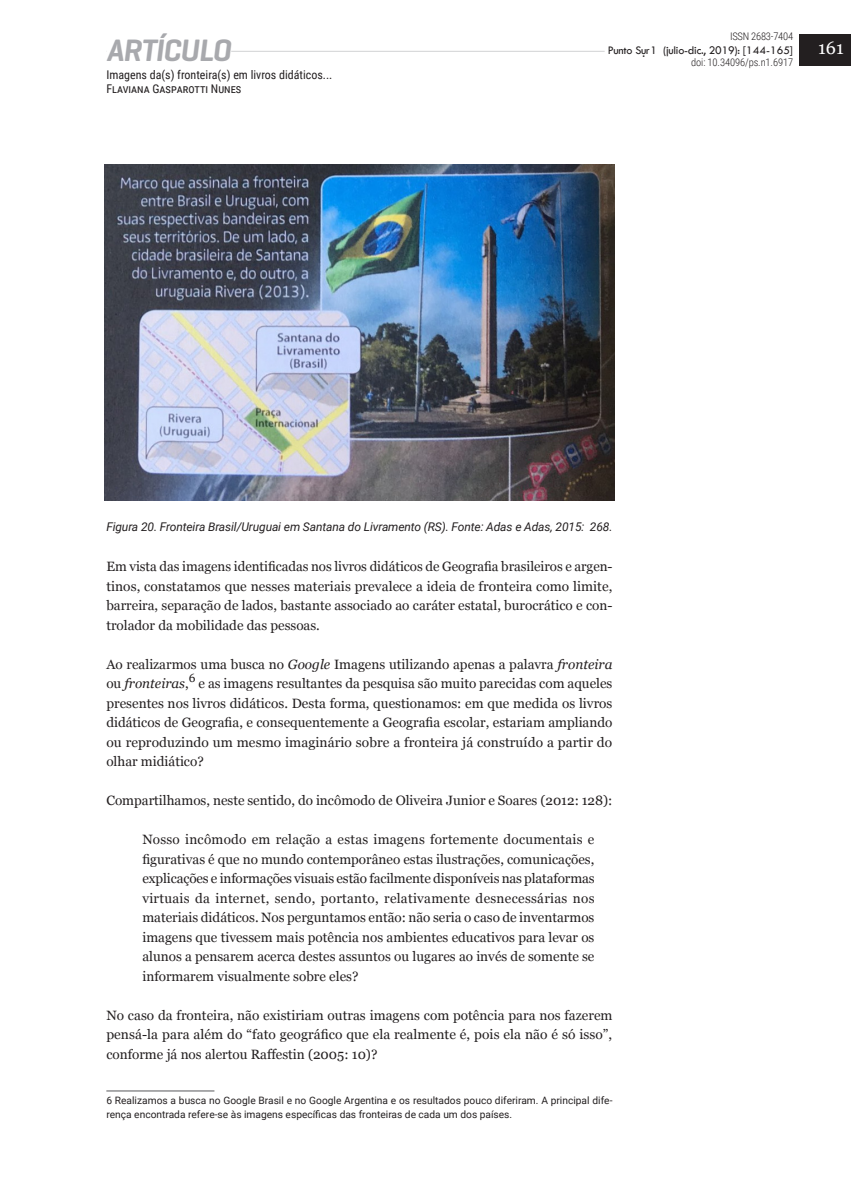
<style>
.page{position:relative;width:851px;height:1191px;background:#fff}
.page>*{position:absolute;margin:0;border:0;box-sizing:border-box;transform-origin:0 0}
.t1{font:italic 600 31.5px "Geogrotesque";letter-spacing:-.03em;color:#a8a9ad}
.t2{font:18px "Georgia";color:#fff}
.art-texto-principal{font:13.5px/19.5px "Georgia";color:#231f20;text-align:justify}
.art-cita{font:13.5px/19.5px "Georgia";color:#231f20;text-align:justify}
.imagen-epigrafe{font:italic 12px "Roboto";letter-spacing:-.01em;color:#231f20}
.t3{font:12px/14.4px "Roboto Condensed";color:#231f20}
.t4{font:12px "Tw Cen";letter-spacing:-.02em;color:#231f20}
.t5{font:300 10.5px "Roboto Condensed";letter-spacing:-.01em;color:#231f20}
.Nota_al_pie_o_Img{font:10.2px/13.5px "Roboto";color:#231f20}
.s1{font-style:italic}
</style>
<div class="page">
<hr style="left:106px;top:51px;width:546px;height:1px;background:#d1d2d4">
<div style="left:799px;top:35px;width:51px;height:31px;background:#231f20"></div>
<div style="left:604px;top:43px;width:38px;height:15px;background:#fff"></div>
<hr style="left:642px;top:46px;width:3px;height:15px;background:#fff">
<div style="left:645px;top:43px;width:148px;height:15px;background:#fff"></div>
<div style="left:106px;top:35px;width:125px;height:26px;background:#fff"></div>
<img style="left:104px;top:165px;width:510px;height:335px">
<hr style="left:106px;top:1090px;width:108px;height:1px;background:#57585a">
<h1 class="t1" style="left:106px;top:31px;width:126px">ARTÍCULO</h1>
<p class="t3" style="left:106px;top:67px;width:227px">Imagens da(s) fronteira(s) em livros didáticos...<br>Flaviana Gasparotti Nunes</p>
<p class="t5" style="left:730px;top:29px;width:65px">ISSN 2683-7404</p>
<p class="t4" style="left:607px;top:43px;width:187px">Punto Su.r1 (julio-dic., 2019): [144-165]</p>
<p class="t5" style="left:691px;top:55px;width:103px">doi: 10.34096/ps.n1.6917</p>
<h2 class="t2" style="left:818px;top:35px;width:27px">161</h2>
<p class="imagen-epigrafe" style="left:106px;top:519px;width:507px">Figura 20. Fronteira Brasil/Uruguai em Santana do Livramento (RS). Fonte: Adas e Adas, 2015: 268.</p>
<p class="art-texto-principal" style="left:106px;top:556px;width:507px">Em vista das imagens identificadas nos livros didáticos de Geografia brasileiros e argen&shy;tinos, constatamos que nesses materiais prevalece a ideia de fronteira como limite, barreira, separação de lados, bastante associado ao caráter estatal, burocrático e con&shy;trolador da mobilidade das pessoas.</p>
<p class="art-texto-principal" style="left:106px;top:654px;width:507px">Ao realizarmos uma busca no <span class="s1">Google</span> Imagens utilizando apenas a palavra <span class="s1">fronteira </span>ou <span class="s1">fronteiras</span>,<sup>6</sup> e as imagens resultantes da pesquisa são muito parecidas com aqueles presentes nos livros didáticos. Desta forma, questionamos: em que medida os livros didáticos de Geografia, e consequentemente a Geografia escolar, estariam ampliando ou reproduzindo um mesmo imaginário sobre a fronteira já construído a partir do olhar midiático?</p>
<p class="art-texto-principal" style="left:106px;top:790px;width:507px">Compartilhamos, neste sentido, do incômodo de Oliveira Junior e Soares (2012: 128):</p>
<p class="art-cita" style="left:142px;top:829px;width:453px">Nosso incômodo em relação a estas imagens fortemente documentais e figurativas é que no mundo contemporâneo estas ilustrações, comunicações, explicações e informações visuais estão facilmente disponíveis nas plataformas virtuais da internet, sendo, portanto, relativamente desnecessárias nos materiais didáticos. Nos perguntamos então: não seria o caso de inventarmos imagens que tivessem mais potência nos ambientes educativos para levar os alunos a pensarem acerca destes assuntos ou lugares ao invés de somente se informarem visualmente sobre eles?</p>
<p class="art-texto-principal" style="left:106px;top:1005px;width:507px">No caso da fronteira, não existiriam outras imagens com potência para nos fazerem pensá-la para além do “fato geográfico que ela realmente é, pois ela não é só isso”, conforme já nos alertou Raffestin (2005: 10)?</p>
<p class="Nota_al_pie_o_Img" style="left:106px;top:1093px;width:507px">6 Realizamos a busca no Google Brasil e no Google Argentina e os resultados pouco diferiram. A principal dife&shy;rença encontrada refere-se às imagens específicas das fronteiras de cada um dos países.</p>
</div>
